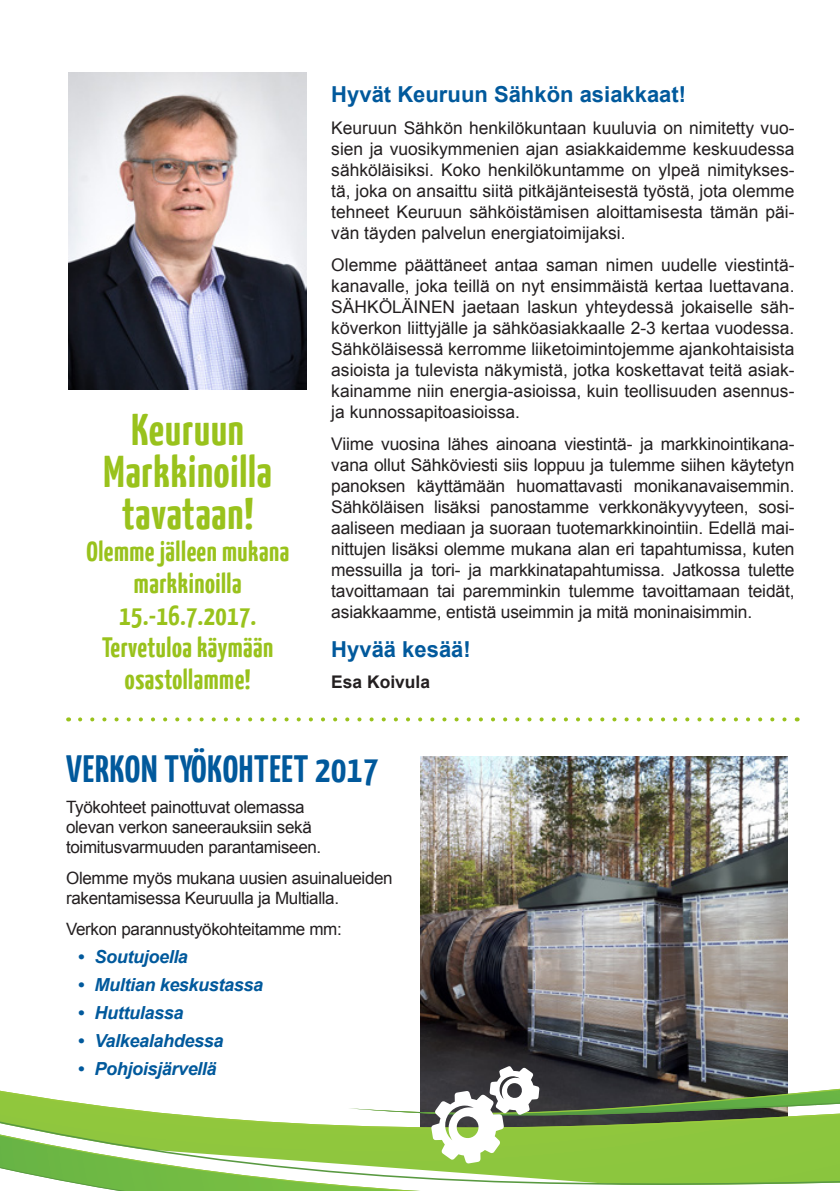
<style>
.page{position:relative;width:840px;height:1191px;background:#fff}
.page>*{position:absolute;margin:0;border:0;box-sizing:border-box;transform-origin:0 0}
.t1{font:700 44.4px "Yanone Kaffeesatz";letter-spacing:.02em;color:#99c21c}
.t2{font:700 38px "Yanone Kaffeesatz";letter-spacing:.02em;color:#01599c}
.t3{font:700 28px/32px "Yanone Kaffeesatz";letter-spacing:.02em;color:#99c21c;text-align:center}
.t4{font:700 22px "Arial";color:#01599c}
.t5{font:italic 700 18px "Arial";letter-spacing:-.02em;color:#01599c}
.t6{font:17.4px/21px "Arial";color:#231f20;text-align:justify}
.t7{font:700 17.4px "Arial";color:#231f20}
.t8{font:17px/20px "Arial";letter-spacing:-.02em;color:#231f20}
</style>
<div class="page">
<img style="left:420px;top:756px;width:367px;height:265px">
<img style="left:68px;top:72px;width:238px;height:317px">
<svg style="left:80px;top:717px;width:707px;height:4px"></svg>
<svg style="left:420px;top:1021px;width:368px;height:20px;background:#534f50"></svg>
<svg style="left:420px;top:1041px;width:368px;height:11px;background:#424347"></svg>
<svg style="left:0;top:1052px;width:839px;height:139px"></svg>
<svg style="left:431px;top:1066px;width:108px;height:97px"></svg>
<p class="t1" style="left:131px;top:402px;width:114px">Keuruun</p>
<p class="t1" style="left:104px;top:444px;width:170px">Markkinoilla</p>
<p class="t1" style="left:122px;top:487px;width:133px">tavataan!</p>
<p class="t3" style="left:86px;top:535px;width:204px">Olemme jälleen mukana markkinoilla</p>
<p class="t3" style="left:119px;top:599px;width:138px">15.-16.7.2017.</p>
<p class="t3" style="left:102px;top:631px;width:172px">Tervetuloa käymään</p>
<p class="t3" style="left:125px;top:663px;width:127px">osastollamme!</p>
<p class="t4" style="left:331px;top:80px;width:356px">Hyvät Keuruun Sähkön asiakkaat!</p>
<p class="t6" style="left:331px;top:118px;width:464px">Keuruun Sähkön henkilökuntaan kuuluvia on nimitetty vuo&shy;sien ja vuosikymmenien ajan asiakkaidemme keskuudessa sähköläisiksi. Koko henkilökuntamme on ylpeä nimitykses&shy;tä, joka on ansaittu siitä pitkäjänteisestä työstä, jota olemme tehneet Keuruun sähköistämisen aloittamisesta tämän päi&shy;vän täyden palvelun energiatoimijaksi.</p>
<p class="t6" style="left:331px;top:254px;width:464px">Olemme päättäneet antaa saman nimen uudelle viestintä&shy;kanavalle, joka teillä on nyt ensimmäistä kertaa luettavana.<br>SÄHKÖLÄINEN jaetaan laskun yhteydessä jokaiselle säh&shy;köverkon liittyjälle ja sähköasiakkaalle 2-3 kertaa vuodessa.<br>Sähköläisessä kerromme liiketoimintojemme ajankohtaisista asioista ja tulevista näkymistä, jotka koskettavat teitä asiak&shy;kainamme niin energia-asioissa, kuin teollisuuden asennus&shy;ja kunnossapitoasioissa.</p>
<p class="t6" style="left:331px;top:433px;width:464px">Viime vuosina lähes ainoana viestintä- ja markkinointikana&shy;vana ollut Sähköviesti siis loppuu ja tulemme siihen käytetyn panoksen käyttämään huomattavasti monikanavaisemmin.<br>Sähköläisen lisäksi panostamme verkkonäkyvyyteen, sosi&shy;aaliseen mediaan ja suoraan tuotemarkkinointiin. Edellä mai&shy;nittujen lisäksi olemme mukana alan eri tapahtumissa, kuten messuilla ja tori- ja markkinatapahtumissa. Jatkossa tulette tavoittamaan tai paremminkin tulemme tavoittamaan teidät, asiakkaamme, entistä useimmin ja mitä moninaisimmin.</p>
<p class="t4" style="left:331px;top:634px;width:141px">Hyvää kesää!</p>
<p class="t7" style="left:331px;top:671px;width:100px">Esa Koivula</p>
<p class="t2" style="left:66px;top:746px;width:313px">VERKON TYÖKOHTEET 2017</p>
<p class="t8" style="left:66px;top:797px;width:256px">Työkohteet painottuvat olemassa olevan verkon saneerauksiin sekä toimitusvarmuuden parantamiseen.</p>
<p class="t8" style="left:66px;top:868px;width:328px">Olemme myös mukana uusien asuinalueiden rakentamisessa Keuruulla ja Multialla.</p>
<p class="t8" style="left:66px;top:919px;width:277px">Verkon parannustyökohteitamme mm:</p>
<p class="t5" style="left:77px;top:944px;width:112px">• Soutujoella</p>
<p class="t5" style="left:77px;top:972px;width:187px">• Multian keskustassa</p>
<p class="t5" style="left:77px;top:1000px;width:107px">• Huttulassa</p>
<p class="t5" style="left:77px;top:1028px;width:147px">• Valkealahdessa</p>
<p class="t5" style="left:77px;top:1056px;width:141px">• Pohjoisjärvellä</p>
</div>
